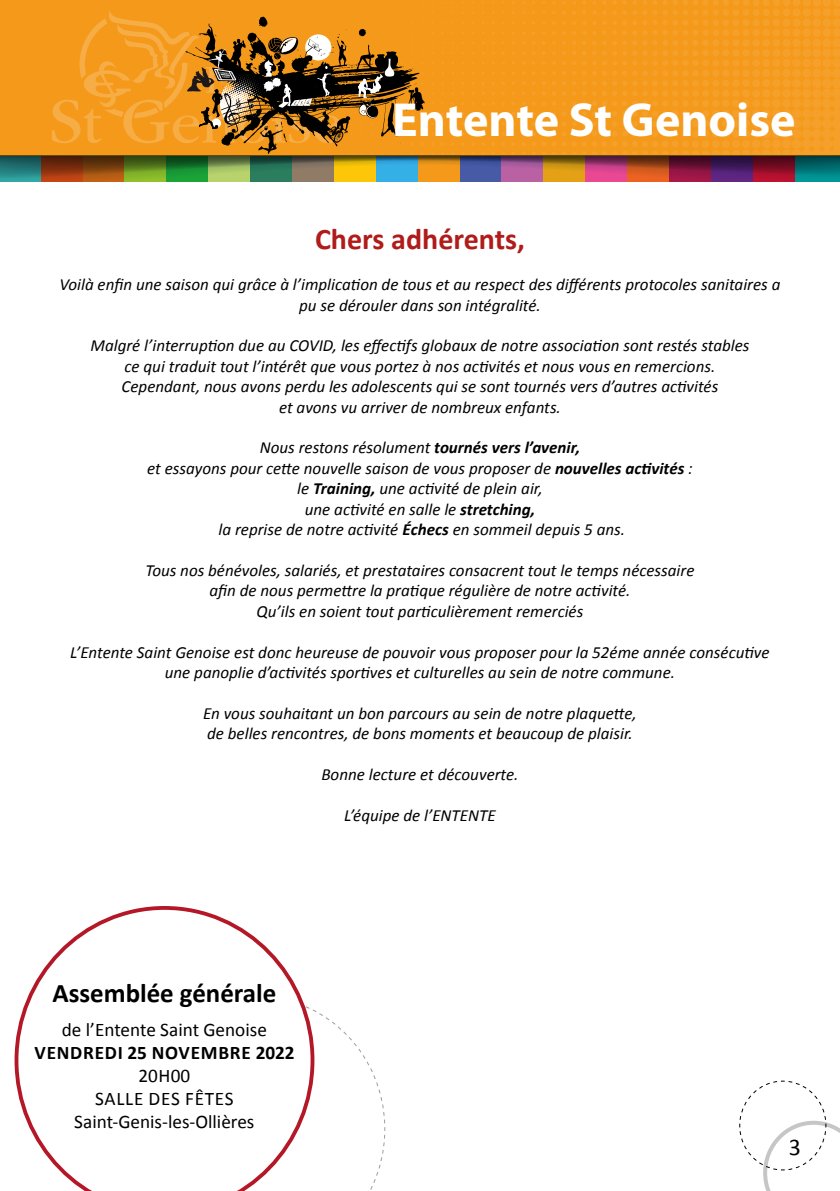
<style>
.page{position:relative;width:840px;height:1191px;background:#fff}
.page>*{position:absolute;margin:0;border:0;box-sizing:border-box;transform-origin:0 0}
.t1{font:700 48px "Myriad Pro";color:#fff}
.t2{font:700 30px "Calibri";color:#af1c1a}
.t3{font:700 26.8px "Calibri";color:#000}
.t4{font:24px "Calibri";color:#000}
.t5{font:19.2px/23px "Calibri";color:#000;text-align:center}
.t6{font:700 19.2px "Calibri";letter-spacing:.04em;color:#000}
.t7{font:italic 17px/20.4px "Calibri";color:#000;text-align:center}
.s1{font-weight:700}
</style>
<div class="page">
<svg style="left:739px;top:1080px;width:100px;height:111px"></svg>
<svg style="left:320px;top:0;width:519px;height:9px;background:#f59a1c"></svg>
<svg style="left:0;top:9px;width:839px;height:172px;background:#cf8826"></svg>
<svg style="left:314px;top:1010px;width:71px;height:180px"></svg>
<svg style="left:15px;top:906px;width:299px;height:285px"></svg>
<h1 class="t1" style="left:392px;top:93px;width:404px">Entente St Genoise</h1>
<h2 class="t2" style="left:315px;top:221px;width:211px">Chers adhérents,</h2>
<p class="t7" style="left:59px;top:274px;width:722px">Voilà enfin une saison qui grâce à l’implication de tous et au respect des différents protocoles sanitaires a pu se dérouler dans son intégralité.</p>
<p class="t7" style="left:90px;top:335px;width:660px">Malgré l’interruption due au COVID, les effectifs globaux de notre association sont restés stables ce qui traduit tout l’intérêt que vous portez à nos activités et nous vous en remercions.<br>Cependant, nous avons perdu les adolescents qui se sont tournés vers d’autres activités<br>et avons vu arriver de nombreux enfants.</p>
<p class="t7" style="left:147px;top:437px;width:547px">Nous restons résolument <span class="s1">tournés vers l’avenir,<br></span>et essayons pour cette nouvelle saison de vous proposer de <span class="s1">nouvelles activités</span> : le <span class="s1">Training,</span> une activité de plein air,<br>une activité en salle le <span class="s1">stretching,<br></span>la reprise de notre activité <span class="s1">Échecs</span> en sommeil depuis 5 ans.</p>
<p class="t7" style="left:145px;top:559px;width:550px">Tous nos bénévoles, salariés, et prestataires consacrent tout le temps nécessaire afin de nous permettre la pratique régulière de notre activité.<br>Qu’ils en soient tout particulièrement remerciés</p>
<p class="t7" style="left:70px;top:641px;width:700px">L’Entente Saint Genoise est donc heureuse de pouvoir vous proposer pour la 52éme année consécutive une panoplie d’activités sportives et culturelles au sein de notre commune.</p>
<p class="t7" style="left:203px;top:702px;width:435px;text-align:left">En vous souhaitant un bon parcours au sein de notre plaquette, de belles rencontres, de bons moments et beaucoup de plaisir.</p>
<p class="t7" style="left:321px;top:763px;width:198px">Bonne lecture et découverte.</p>
<p class="t7" style="left:344px;top:804px;width:153px">L’équipe de l’ENTENTE</p>
<h3 class="t3" style="left:52px;top:976px;width:225px">Assemblée générale</h3>
<p class="t5" style="left:62px;top:1018px;width:206px">de l’Entente Saint Genoise</p>
<p class="t6" style="left:35px;top:1040px;width:261px">VENDREDI 25 NOVEMBRE 2022</p>
<p class="t5" style="left:74px;top:1064px;width:181px">20H00<br>SALLE DES FÊTES<br>Saint-Genis-les-Ollières</p>
<h3 class="t4" style="left:788px;top:1132px;width:14px">3</h3>
</div>
